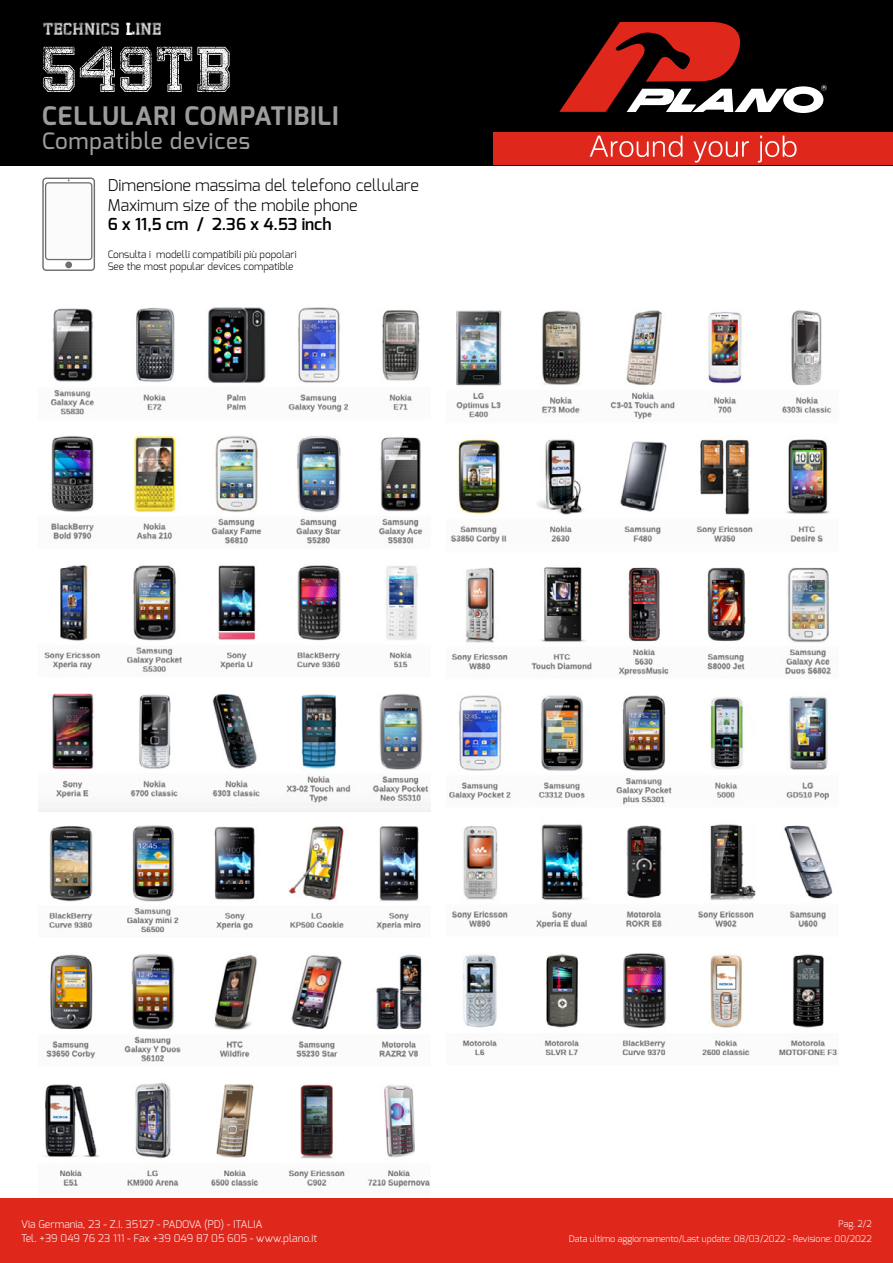
<style>
.page{position:relative;width:893px;height:1263px;background:#fff}
.page>*{position:absolute;margin:0;border:0;box-sizing:border-box;transform-origin:0 0}
.t1{font:67.5px "Bandung Hardcore GP";letter-spacing:.04em;color:#fff}
.t2{font:700 25.5px "Exo";letter-spacing:.04em;color:#9d9d9c}
.t3{font:500 22.5px "Exo";letter-spacing:.04em;color:#9d9d9c}
.t4{font:18px "Bandung Hardcore GP";letter-spacing:.04em;color:#fff}
.t5{font:600 16.5px "Exo";color:#000}
.t6{font:300 16.2px/20.2px "Exo";color:#000}
.t7{font:300 10.5px/13.5px "Exo";color:#fff}
.t8{font:300 10.2px/12.1px "Exo";color:#000}
.t9{font:300 9px/14.7px "Exo";color:#fff;text-align:right}
</style>
<div class="page">
<div style="left:0;top:0;width:893px;height:165px;background:#000"></div>
<svg style="left:559px;top:22px;width:268px;height:91px"></svg>
<div style="left:493px;top:132px;width:400px;height:33px;background:#df271c"></div>
<svg style="left:590px;top:136px;width:92px;height:21px"></svg>
<svg style="left:693px;top:141px;width:56px;height:22px"></svg>
<svg style="left:758px;top:136px;width:38px;height:27px"></svg>
<div style="left:0;top:1199px;width:893px;height:64px;background:#df271c"></div>
<div style="left:42px;top:178px;width:53px;height:93px;border:1px solid #706f6f;border-radius:3px"></div>
<div style="left:46px;top:183px;width:46px;height:77px;background:#fbfbfb;border-radius:3px"></div>
<div style="left:45px;top:182px;width:47px;height:78px;border:1px solid #706f6f;border-radius:3px"></div>
<div style="left:65px;top:262px;width:7px;height:6px;background:#706f6f;border-radius:50%"></div>
<img style="left:39px;top:307px;width:392px;height:881px">
<img style="left:449px;top:310px;width:388px;height:746px">
<h3 class="t4" style="left:43px;top:20px;width:120px">TECHNICS LINE</h3>
<h1 class="t1" style="left:43px;top:37px;width:190px">549TB</h1>
<h2 class="t2" style="left:42px;top:99px;width:298px">CELLULARI COMPATIBILI</h2>
<h3 class="t3" style="left:42px;top:126px;width:209px">Compatible devices</h3>
<h3 class="t6" style="left:108px;top:174px;width:313px">Dimensione massima del telefono cellulare<br>Maximum size of the mobile phone</h3>
<h3 class="t5" style="left:108px;top:214px;width:225px">6 x 11,5 cm / 2.36 x 4.53 inch</h3>
<p class="t8" style="left:108px;top:248px;width:190px">Consulta i modelli compatibili più popolari<br>See the most popular devices compatible</p>
<p class="t7" style="left:21px;top:1217px;width:297px">Via Germania, 23 - Z.I. 35127 - PADOVA (PD) - ITALIA<br>Tel. +39 049 76 23 111 - Fax +39 049 87 05 605 - www.plano.it</p>
<p class="t9" style="left:569px;top:1216px;width:304px">Pag. 2/2<br>Data ultimo aggiornamento/Last update: 08/03/2022 - Revisione: 00/2022</p>
</div>
